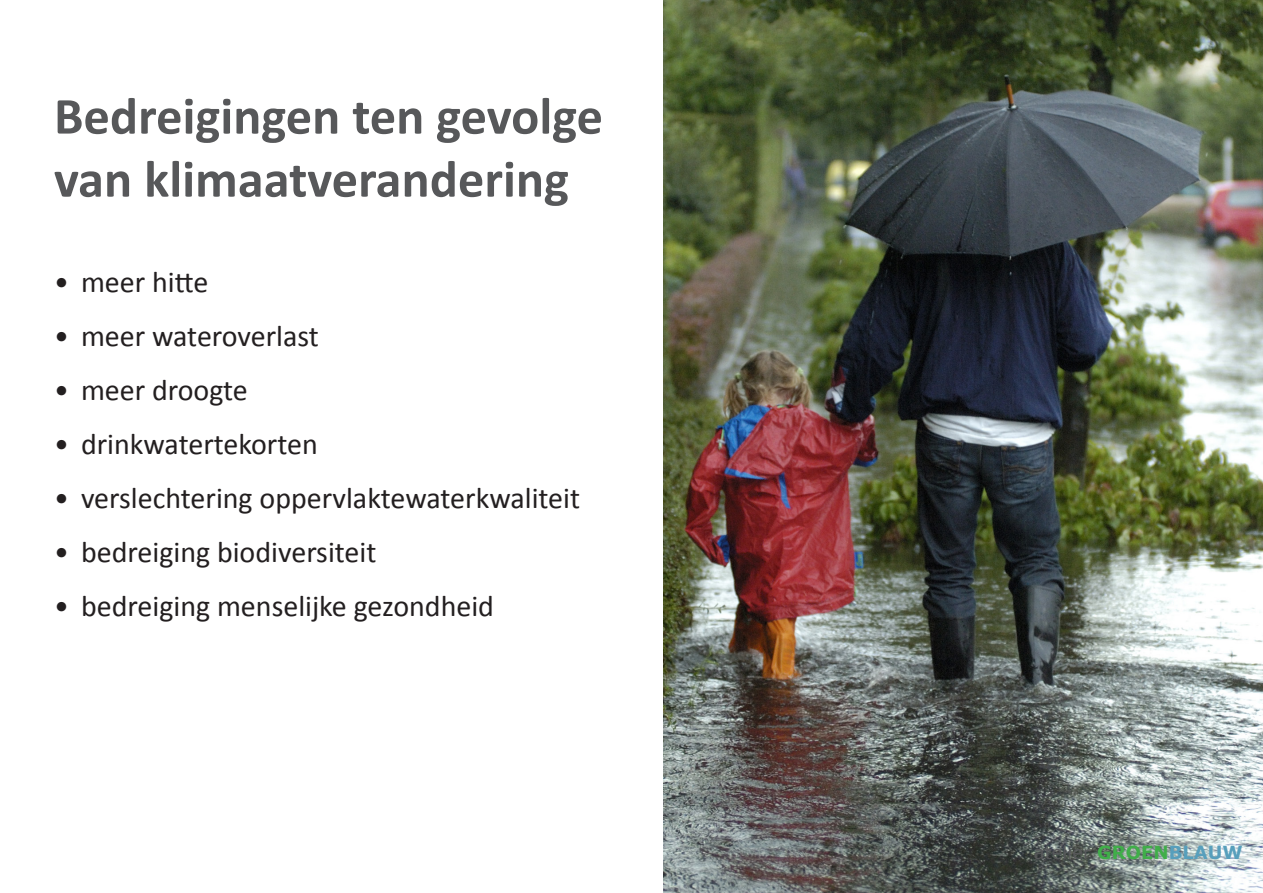
<style>
.page{position:relative;width:1263px;height:893px;background:#fff}
.page>*{position:absolute;margin:0;border:0;box-sizing:border-box;transform-origin:0 0}
.Kop{font:700 52.5px/63px "Calibri";color:#57585a}
.t1{font:30px "Calibri";color:#231f20}
.t2{font:18px "Verdana";color:#57585a}
.s1{font-weight:700;color:#40ae49}
.s2{font-weight:700;color:#579fbc}
</style>
<div class="page">
<img style="left:663px;top:0;width:600px;height:893px">
<p class="Kop" style="left:54px;top:83px;width:550px">Bedreigingen ten gevolge van klimaatverandering</p>
<p class="t1" style="left:54px;top:262px;width:156px">• meer hitte</p>
<p class="t1" style="left:54px;top:316px;width:266px">• meer wateroverlast</p>
<p class="t1" style="left:54px;top:370px;width:195px">• meer droogte</p>
<p class="t1" style="left:54px;top:424px;width:265px">• drinkwatertekorten</p>
<p class="t1" style="left:54px;top:478px;width:528px">• verslechtering oppervlaktewaterkwaliteit</p>
<p class="t1" style="left:54px;top:532px;width:324px">• bedreiging biodiversiteit</p>
<p class="t1" style="left:54px;top:586px;width:441px">• bedreiging menselijke gezondheid</p>
<p class="t2" style="left:1034px;top:841px;width:210px">atelier <span class="s1">GROEN</span><span class="s2">BLAUW</span></p>
</div>
